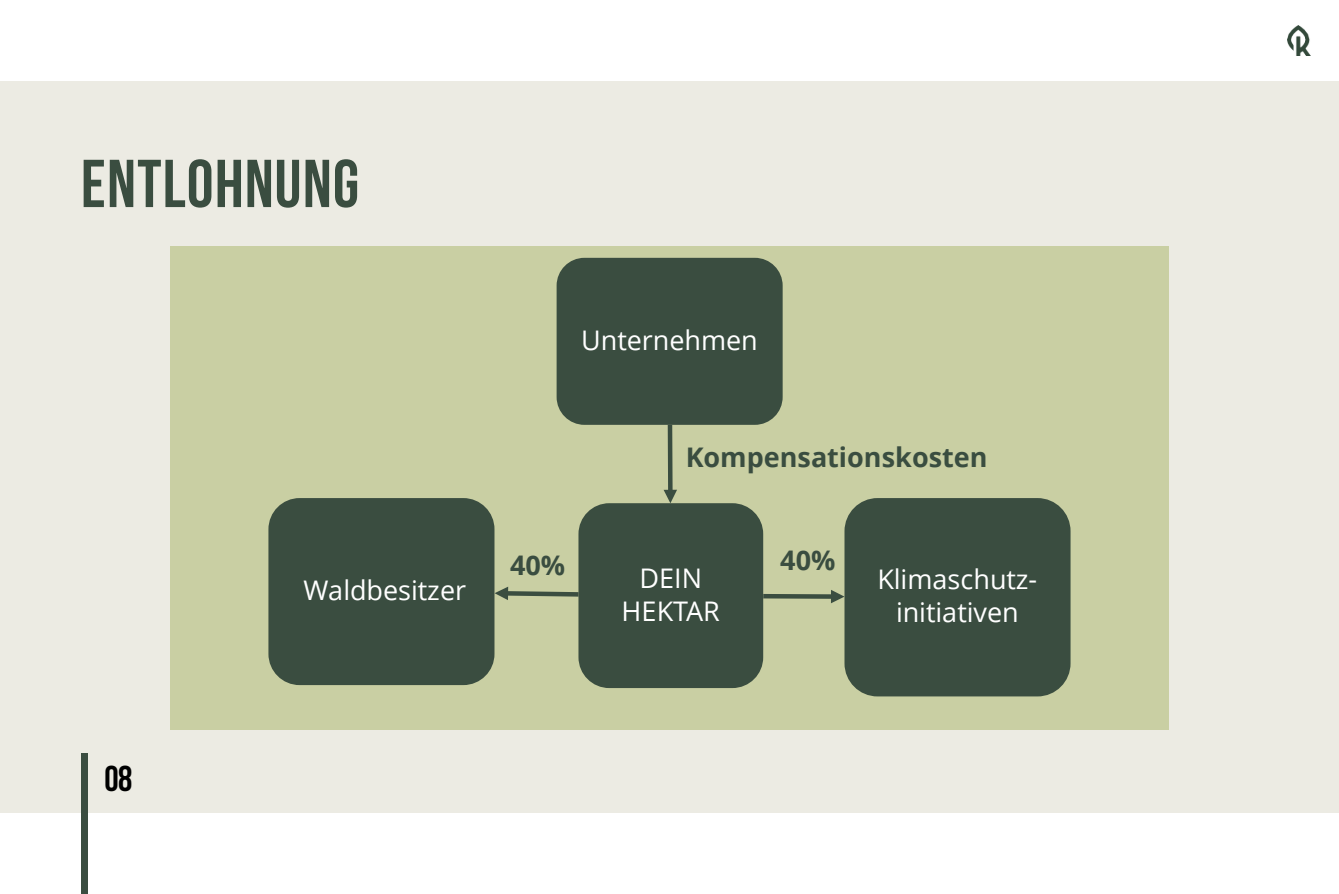
<style>
.page{position:relative;width:1339px;height:894px;background:#fff}
.page>*{position:absolute;margin:0;border:0;box-sizing:border-box;transform-origin:0 0}
.t1{font:67.5px "Bebas Neue";letter-spacing:.02em;color:#3a4d40}
.t2{font:36px "Bebas Neue";color:#000}
.t3{font:27px/33.3px "Open Sans";letter-spacing:-.005em;color:#fff;text-align:center}
.t4{font:700 27px "Open Sans";color:#3a4d40}
</style>
<div class="page">
<img style="left:1287px;top:26px;width:23px;height:29px">
<div style="left:0;top:81px;width:1339px;height:731px;background:#ecebe3"></div>
<div style="left:170px;top:245px;width:999px;height:484px;background:#c9cfa3"></div>
<div style="left:578px;top:503px;width:185px;height:184px;background:#3a4d40;border-radius:31px"></div>
<hr style="left:668px;top:424px;width:4px;height:68px;background:#3a4d40">
<svg style="left:663px;top:489px;width:14px;height:14px"></svg>
<div style="left:556px;top:258px;width:226px;height:166px;background:#3a4d40;border-radius:28px"></div>
<svg style="left:763px;top:593px;width:68px;height:5px"></svg>
<svg style="left:831px;top:590px;width:13px;height:13px"></svg>
<div style="left:844px;top:498px;width:226px;height:198px;background:#3a4d40;border-radius:33px"></div>
<svg style="left:494px;top:586px;width:85px;height:14px"></svg>
<div style="left:268px;top:498px;width:226px;height:186px;background:#3a4d40;border-radius:31px"></div>
<div style="left:81px;top:752px;width:6px;height:141px;background:#3a4d40"></div>
<h2 class="t1" style="left:81px;top:147px;width:280px">ENTLOHNUNG</h2>
<p class="t3" style="left:304px;top:572px;width:164px">Waldbesitzer</p>
<p class="t3" style="left:581px;top:322px;width:178px">Unternehmen</p>
<p class="t4" style="left:686px;top:438px;width:303px">Kompensationskosten</p>
<p class="t4" style="left:510px;top:545px;width:57px">40%</p>
<p class="t4" style="left:780px;top:541px;width:57px">40%</p>
<p class="t3" style="left:621px;top:560px;width:100px">DEIN<br>HEKTAR</p>
<p class="t3" style="left:877px;top:562px;width:161px">Klimaschutz&shy;initiativen</p>
<p class="t2" style="left:105px;top:759px;width:29px">08</p>
</div>
